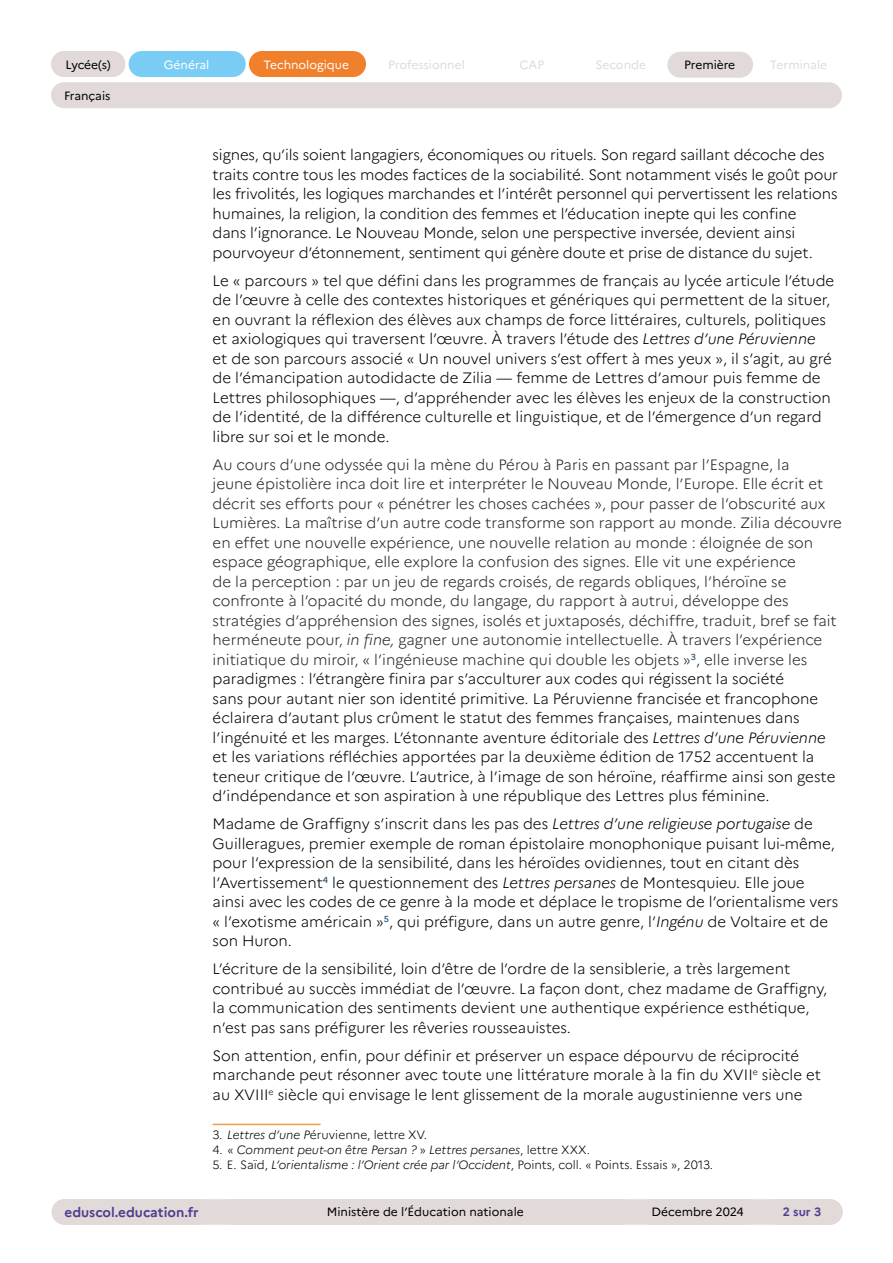
<style>
.page{position:relative;width:893px;height:1263px;background:#fff}
.page>*{position:absolute;margin:0;border:0;box-sizing:border-box;transform-origin:0 0}
.Texte_courant{font:300 15px/19.5px "Marianne";color:#000}
.Texte_courant-2{font:300 15px/19.5px "Marianne";color:#262626}
.t1{font:700 13.5px "Marianne";color:#4e3e91}
._11_note_bas_de_page{font:300 12px "Marianne";color:#000}
.t2{font:12px "Marianne";color:#000}
._11_note_bas_de_page-2{font:italic 300 12px "Marianne";color:#000}
.t3{font:12px "Marianne";color:#e1dad8}
.t4{font:12px "Marianne";color:#fff}
.t5{font:700 12px "Marianne";color:#4e3e91}
.s1{font-style:italic}
.s2{color:#000}
.s3{font-style:italic;color:#000}
.s4{font-style:normal}
</style>
<div class="page">
<div style="left:52px;top:1199px;width:791px;height:26px;background:#e1dad8;border-radius:13px"></div>
<div style="left:51px;top:51px;width:74px;height:26px;background:#e1dad8;border-radius:13px"></div>
<div style="left:129px;top:51px;width:117px;height:26px;background:#79cdf4;border-radius:13px"></div>
<div style="left:249px;top:51px;width:117px;height:26px;background:#f0802b;border-radius:13px"></div>
<div style="left:667px;top:52px;width:86px;height:26px;background:#e1dad8;border-radius:13px"></div>
<div style="left:51px;top:82px;width:791px;height:26px;background:#e1dad8;border-radius:13px"></div>
<hr style="left:213px;top:1124px;width:108px;height:1px;background:#f29c52">
<p class="t2" style="left:65px;top:57px;width:47px">Lycée(s)</p>
<p class="t4" style="left:164px;top:57px;width:47px">Général</p>
<p class="t4" style="left:263px;top:57px;width:87px">Technologique</p>
<p class="t3" style="left:388px;top:57px;width:78px">Professionnel</p>
<p class="t3" style="left:520px;top:58px;width:26px">CAP</p>
<p class="t3" style="left:596px;top:58px;width:52px">Seconde</p>
<p class="t2" style="left:684px;top:58px;width:53px">Première</p>
<p class="t3" style="left:770px;top:58px;width:59px">Terminale</p>
<p class="t2" style="left:64px;top:88px;width:48px">Français</p>
<p class="Texte_courant" style="left:213px;top:145px;width:627px">signes, qu’ils soient langagiers, économiques ou rituels. Son regard saillant décoche des traits contre tous les modes factices de la sociabilité. Sont notamment visés le goût pour les frivolités, les logiques marchandes et l’intérêt personnel qui pervertissent les relations humaines, la religion, la condition des femmes et l’éducation inepte qui les confine<br>dans l’ignorance. Le Nouveau Monde, selon une perspective inversée, devient ainsi pourvoyeur d’étonnement, sentiment qui génère doute et prise de distance du sujet.</p>
<p class="Texte_courant" style="left:213px;top:270px;width:623px">Le « parcours » tel que défini dans les programmes de français au lycée articule l’étude de l’œuvre à celle des contextes historiques et génériques qui permettent de la situer, en ouvrant la réflexion des élèves aux champs de force littéraires, culturels, politiques et axiologiques qui traversent l’œuvre. À travers l’étude des <span class="s1">Lettres d’une Péruvienne<br></span>et de son parcours associé « Un nouvel univers s’est offert à mes yeux », il s’agit, au gré de l’émancipation autodidacte de Zilia — femme de Lettres d’amour puis femme de Lettres philosophiques —, d’appréhender avec les élèves les enjeux de la construction de l’identité, de la différence culturelle et linguistique, et de l’émergence d’un regard libre sur soi et le monde.</p>
<p class="Texte_courant-2" style="left:213px;top:454px;width:631px">Au cours d’une odyssée qui la mène du Pérou à Paris en passant par l’Espagne, la<br>jeune épistolière inca doit lire et interpréter le Nouveau Monde, l’Europe. Elle écrit et décrit ses efforts pour « pénétrer les choses cachées », pour passer de l’obscurité aux Lumières. La maîtrise d’un autre code transforme son rapport au monde. Zilia découvre en effet une nouvelle expérience, une nouvelle relation au monde : éloignée de son espace géographique, elle explore la confusion des signes. Elle vit une expérience<br>de la perception : par un jeu de regards croisés, de regards obliques, l’héroïne se confronte à l’opacité du monde, du langage, du rapport à autrui, développe des stratégies d’appréhension des signes, isolés et juxtaposés, déchiffre, traduit, bref se fait herméneute pour, <span class="s1">in fine,</span> gagner une autonomie intellectuelle. À travers l’expérience initiatique du miroir, « l’ingénieuse machine qui double les objets »<sup>3</sup>, elle inverse les <span class="s2">paradigmes : l’étrangère finira par s’acculturer aux codes qui régissent la société<br>sans pour autant nier son identité primitive. La Péruvienne francisée et francophone éclairera d’autant plus crûment le statut des femmes françaises, maintenues dans l’ingénuité et les marges. L’étonnante aventure éditoriale des</span> <span class="s3">Lettres d’une Péruvienne </span><span class="s2">et les variations réfléchies apportées par la deuxième édition de 1752 accentuent la teneur critique de l’œuvre. L’autrice, à l’image de son héroïne, réaffirme ainsi son geste d’indépendance et son aspiration à une république des Lettres plus féminine.</span></p>
<p class="Texte_courant" style="left:213px;top:814px;width:627px">Madame de Graffigny s’inscrit dans les pas des <span class="s1">Lettres d’une religieuse portugaise</span> de Guilleragues, premier exemple de roman épistolaire monophonique puisant lui-même, pour l’expression de la sensibilité, dans les héroïdes ovidiennes, tout en citant dès l’Avertissement<sup>4</sup> le questionnement des <span class="s1">Lettres persanes</span> de Montesquieu. Elle joue ainsi avec les codes de ce genre à la mode et déplace le tropisme de l’orientalisme vers « l’exotisme américain »<sup>5</sup>, qui préfigure, dans un autre genre, l’<span class="s1">Ingénu</span> de Voltaire et de son Huron.</p>
<p class="Texte_courant" style="left:213px;top:959px;width:616px">L’écriture de la sensibilité, loin d’être de l’ordre de la sensiblerie, a très largement contribué au succès immédiat de l’œuvre. La façon dont, chez madame de Graffigny, la communication des sentiments devient une authentique expérience esthétique, n’est pas sans préfigurer les rêveries rousseauistes.</p>
<p class="Texte_courant" style="left:213px;top:1045px;width:610px">Son attention, enfin, pour définir et préserver un espace dépourvu de réciprocité marchande peut résonner avec toute une littérature morale à la fin du XVII<sup>e</sup> siècle et au XVIII<sup>e</sup> siècle qui envisage le lent glissement de la morale augustinienne vers une</p>
<p class="_11_note_bas_de_page" style="left:213px;top:1128px;width:216px">3. <span class="s1">Lettres d’une P</span>éruvienne, lettre XV.</p>
<p class="_11_note_bas_de_page-2" style="left:213px;top:1143px;width:379px"><span class="s4">4. «</span> Comment peut-on être Persan ? <span class="s4">»</span> Lettres persanes<span class="s4">, lettre XXX.</span></p>
<p class="_11_note_bas_de_page" style="left:213px;top:1158px;width:502px">5. E. Saïd, <span class="s1">L’orientalisme : l’Orient crée par l’Occident</span>, Points, coll. « Points. Essais », 2013.</p>
<p class="t1" style="left:65px;top:1204px;width:136px">eduscol.education.fr</p>
<p class="t2" style="left:327px;top:1205px;width:199px">Ministère de l’Éducation nationale</p>
<p class="t2" style="left:652px;top:1205px;width:94px">Décembre 2024</p>
<p class="t5" style="left:783px;top:1205px;width:40px">2 sur 3</p>
</div>
